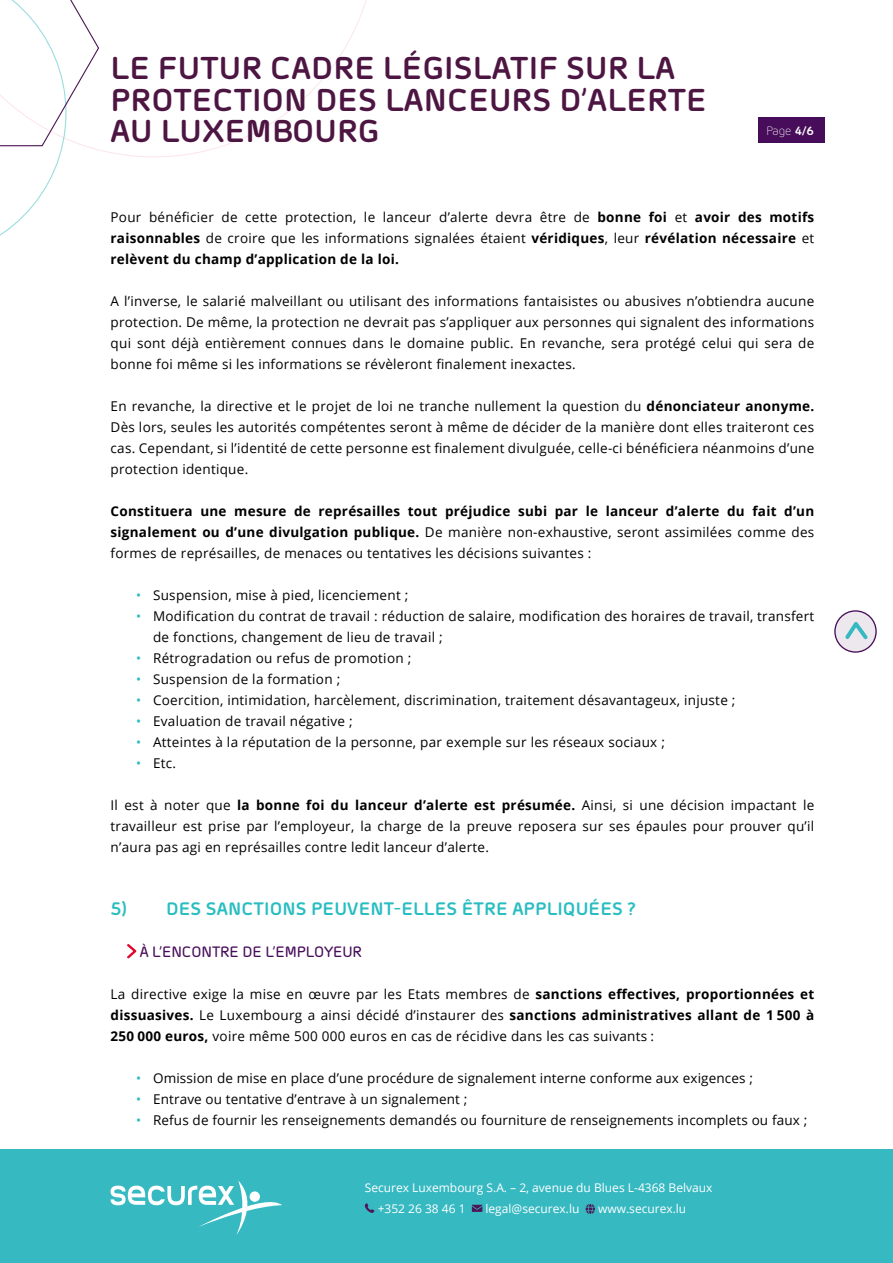
<style>
.page{position:relative;width:893px;height:1263px;background:#fff}
.page>*{position:absolute;margin:0;border:0;box-sizing:border-box;transform-origin:0 0}
.t1{font:700 31.5px/31.5px "Morebi Rounded";letter-spacing:.005em;color:#4d1642}
.t2{font:700 18px "Morebi Rounded";letter-spacing:.005em;color:#28bdc1}
.t3{font:500 15px "Morebi Rounded";letter-spacing:-.005em;color:#470d5a}
.t4{font:13.5px/21px "Open Sans";letter-spacing:.02em;color:#000;text-align:justify}
.t5{font:700 13.5px/21px "Open Sans";letter-spacing:.02em;color:#000;text-align:justify}
.t6{font:12px/21px "Open Sans";color:#fff}
.t7{font:300 12px "Morebi Rounded";color:#fff}
.s1{font-weight:700}
.s2{font-weight:400}
.s3{color:#28bdc1}
</style>
<div class="page">
<div style="left:758px;top:117px;width:66px;height:25px;background:#470d5a"></div>
<div style="left:0;top:1149px;width:893px;height:114px;background:#37b9c2"></div>
<svg style="left:365px;top:1203px;width:10px;height:10px"></svg>
<svg style="left:472px;top:1205px;width:10px;height:7px"></svg>
<svg style="left:586px;top:1204px;width:9px;height:10px"></svg>
<svg style="left:111px;top:1180px;width:171px;height:55px"></svg>
<svg style="left:100px;top:0;width:267px;height:157px"></svg>
<svg style="left:0;top:0;width:100px;height:236px"></svg>
<svg style="left:127px;top:944px;width:10px;height:15px"></svg>
<svg style="left:835px;top:611px;width:41px;height:41px"></svg>
<div style="left:834px;top:610px;width:43px;height:43px;border:1px solid #470d5a;border-radius:50%"></div>
<svg style="left:842px;top:617px;width:29px;height:26px"></svg>
<h1 class="t1" style="left:110px;top:50px;width:598px">LE FUTUR CADRE LÉGISLATIF SUR LA<br>PROTECTION DES LANCEURS D’ALERTE<br>AU LUXEMBOURG</h1>
<p class="t7" style="left:766px;top:122px;width:49px">Page <span class="s1">4/6</span></p>
<p class="t4" style="left:111px;top:206px;width:705px">Pour bénéficier de cette protection, le lanceur d’alerte devra être de <span class="s1">bonne foi</span> et <span class="s1">avoir des motifs raisonnables</span> de croire que les informations signalées étaient <span class="s1">véridiques</span>, leur <span class="s1">révélation nécessaire</span> et <span class="s1">relèvent du champ d’application de la loi.</span></p>
<p class="t4" style="left:111px;top:290px;width:705px">A l’inverse, le salarié malveillant ou utilisant des informations fantaisistes ou abusives n’obtiendra aucune protection. De même, la protection ne devrait pas s’appliquer aux personnes qui signalent des informations qui sont déjà entièrement connues dans le domaine public. En revanche, sera protégé celui qui sera de bonne foi même si les informations se révèleront finalement inexactes.</p>
<p class="t4" style="left:111px;top:395px;width:705px">En revanche, la directive et le projet de loi ne tranche nullement la question du <span class="s1">dénonciateur anonyme.<br></span>Dès lors, seules les autorités compétentes seront à même de décider de la manière dont elles traiteront ces cas. Cependant, si l’identité de cette personne est finalement divulguée, celle-ci bénéficiera néanmoins d’une protection identique.</p>
<p class="t5" style="left:111px;top:500px;width:705px">Constituera une mesure de représailles tout préjudice subi par le lanceur d’alerte du fait d’un signalement ou d’une divulgation publique. <span class="s2">De manière non-exhaustive, seront assimilées comme des formes de représailles, de menaces ou tentatives les décisions suivantes :</span></p>
<p class="t4" style="left:136px;top:584px;width:274px"><span class="s3">•</span> Suspension, mise à pied, licenciement ;</p>
<p class="t4" style="left:153px;top:605px;width:663px;text-indent:-17px"><span class="s3">•</span> Modification du contrat de travail : réduction de salaire, modification des horaires de travail, transfert de fonctions, changement de lieu de travail ;</p>
<p class="t4" style="left:136px;top:647px;width:277px"><span class="s3">•</span> Rétrogradation ou refus de promotion ;</p>
<p class="t4" style="left:136px;top:668px;width:206px"><span class="s3">•</span> Suspension de la formation ;</p>
<p class="t4" style="left:136px;top:689px;width:601px"><span class="s3">•</span> Coercition, intimidation, harcèlement, discrimination, traitement désavantageux, injuste ;</p>
<p class="t4" style="left:136px;top:710px;width:218px"><span class="s3">•</span> Evaluation de travail négative ;</p>
<p class="t4" style="left:136px;top:731px;width:530px"><span class="s3">•</span> Atteintes à la réputation de la personne, par exemple sur les réseaux sociaux ;</p>
<p class="t4" style="left:136px;top:752px;width:42px"><span class="s3">•</span> Etc.</p>
<p class="t4" style="left:111px;top:794px;width:705px">Il est à noter que <span class="s1">la bonne foi du lanceur d’alerte est présumée.</span> Ainsi, si une décision impactant le travailleur est prise par l’employeur, la charge de la preuve reposera sur ses épaules pour prouver qu’il n’aura pas agi en représailles contre ledit lanceur d’alerte.</p>
<h2 class="t2" style="left:111px;top:896px;width:527px">5) DES SANCTIONS PEUVENT-ELLES ÊTRE APPLIQUÉES ?</h2>
<p class="t3" style="left:140px;top:941px;width:224px">À L’ENCONTRE DE L’EMPLOYEUR</p>
<p class="t4" style="left:111px;top:984px;width:705px">La directive exige la mise en œuvre par les Etats membres de <span class="s1">sanctions effectives, proportionnées et dissuasives.</span> Le Luxembourg a ainsi décidé d’instaurer des <span class="s1">sanctions administratives allant de 1 500 à 250 000 euros,</span> voire même 500 000 euros en cas de récidive dans les cas suivants :</p>
<p class="t4" style="left:136px;top:1068px;width:618px"><span class="s3">•</span> Omission de mise en place d’une procédure de signalement interne conforme aux exigences ;</p>
<p class="t4" style="left:136px;top:1089px;width:333px"><span class="s3">•</span> Entrave ou tentative d’entrave à un signalement ;</p>
<p class="t4" style="left:136px;top:1110px;width:673px"><span class="s3">•</span> Refus de fournir les renseignements demandés ou fourniture de renseignements incomplets ou faux ;</p>
<p class="t6" style="left:378px;top:1177px;width:336px;text-indent:-13px">Securex Luxembourg S.A. – 2, avenue du Blues L-4368 Belvaux +352 26 38 46 1</p>
<p class="t6" style="left:485px;top:1198px;width:95px">legal@securex.lu</p>
<p class="t6" style="left:598px;top:1198px;width:90px">www.securex.lu</p>
</div>
